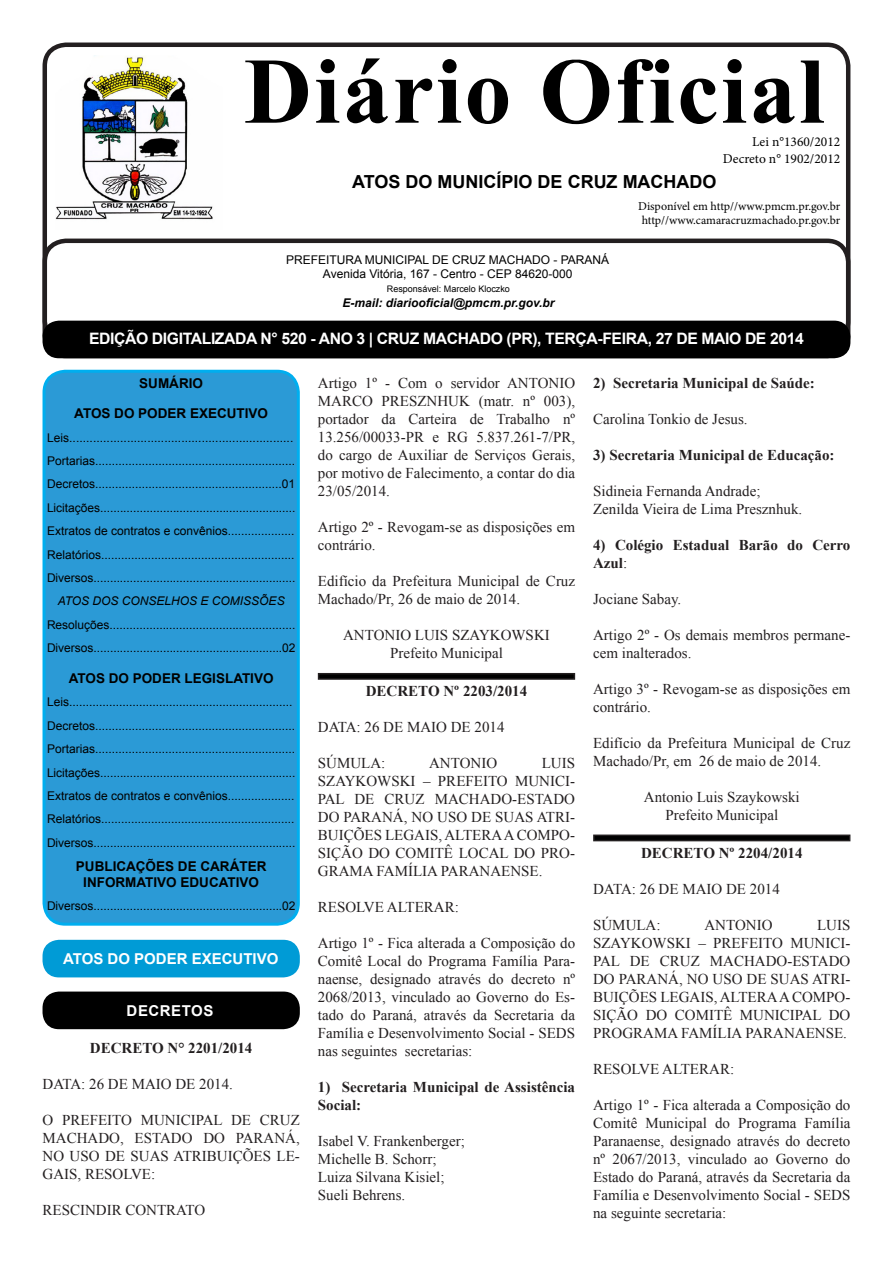
<style>
.page{position:relative;width:893px;height:1263px;background:#fff}
.page>*{position:absolute;margin:0;border:0;box-sizing:border-box;transform-origin:0 0}
.t1{font:700 93.9px "Times New Roman";letter-spacing:.025em;color:#000}
.t2{font:700 18px "Arial";color:#000}
.t3{font:700 15.75px "Arial";letter-spacing:-.025em;color:#fff}
.t4{font:15px/18px "Times New Roman";color:#231f20;text-align:justify}
.t5{font:700 15px/18px "Times New Roman";color:#231f20}
.t6{font:700 15px "Arial";color:#fff}
.t7{font:700 15px "Arial";letter-spacing:.035em;color:#fff}
.t8{font:700 13.5px "Arial";color:#000}
.t9{font:13.5px "Minion Pro";color:#000}
.t10{font:12px "Arial";color:#000}
.t11{font:12px "Minion Pro";letter-spacing:-.005em;color:#000}
.t12{font:italic 700 12px "Arial";color:#000}
.t13{font:italic 12px "Arial";color:#000}
.t14{font:9px "Arial";color:#000}
.s1{font-weight:400}
</style>
<div class="page">
<div style="left:43px;top:43px;width:807px;height:301px;border:4px solid #231f20;border-radius:21px"></div>
<div style="left:43px;top:239px;width:807px;height:119px;border:4px solid #231f20;border-radius:21px"></div>
<div style="left:44px;top:371px;width:254px;height:553px;background:#2b9ad6;border-radius:21px"></div>
<div style="left:43px;top:370px;width:257px;height:556px;border:3px solid #00aeef;border-radius:21px"></div>
<div style="left:43px;top:321px;width:807px;height:37px;background:#000;border-radius:16px"></div>
<img style="left:55px;top:55px;width:158px;height:165px">
<div style="left:43px;top:940px;width:257px;height:37px;background:#009bd6;border-radius:16px"></div>
<div style="left:43px;top:991px;width:257px;height:38px;background:#000;border-radius:16px"></div>
<svg style="left:317px;top:673px;width:259px;height:7px;background:#181717"></svg>
<svg style="left:593px;top:834px;width:258px;height:8px;background:#333232"></svg>
<p class="t1" style="left:244px;top:24px;width:582px">Diário Oficial</p>
<p class="t9" style="left:752px;top:133px;width:90px">Lei n°1360/2012</p>
<p class="t9" style="left:723px;top:149px;width:119px">Decreto n° 1902/2012</p>
<p class="t2" style="left:352px;top:169px;width:366px">ATOS DO MUNICÍPIO DE CRUZ MACHADO</p>
<p class="t11" style="left:638px;top:198px;width:204px">Disponível em http//www.pmcm.pr.gov.br</p>
<p class="t11" style="left:642px;top:212px;width:200px">http//www.camaracruzmachado.pr.gov.br</p>
<p class="t10" style="left:286px;top:251px;width:325px">PREFEITURA MUNICIPAL DE CRUZ MACHADO - PARANÁ</p>
<p class="t10" style="left:323px;top:266px;width:251px">Avenida Vitória, 167 - Centro - CEP 84620-000</p>
<p class="t14" style="left:387px;top:282px;width:125px">Responsável: Marcelo Kloczko</p>
<p class="t12" style="left:343px;top:294px;width:213px">E-mail: diariooficial@pmcm.pr.gov.br</p>
<p class="t3" style="left:89px;top:327px;width:716px">EDIÇÃO DIGITALIZADA N° 520 - ANO 3 | CRUZ MACHADO (PR), TERÇA-FEIRA, 27 DE MAIO DE 2014</p>
<p class="t8" style="left:139px;top:373px;width:65px">SUMÁRIO</p>
<p class="t8" style="left:74px;top:404px;width:195px">ATOS DO PODER EXECUTIVO</p>
<p class="t10" style="left:47px;top:429px;width:248px">Leis..................................................................</p>
<p class="t10" style="left:47px;top:453px;width:250px">Portarias............................................................</p>
<p class="t10" style="left:47px;top:476px;width:250px">Decretos........................................................01</p>
<p class="t10" style="left:47px;top:499px;width:250px">Licitações...........................................................</p>
<p class="t10" style="left:47px;top:523px;width:249px">Extratos de contratos e convênios....................</p>
<p class="t10" style="left:47px;top:546px;width:249px">Relatórios..........................................................</p>
<p class="t10" style="left:47px;top:570px;width:250px">Diversos.............................................................</p>
<p class="t13" style="left:58px;top:593px;width:228px">ATOS DOS CONSELHOS E COMISSÕES</p>
<p class="t10" style="left:47px;top:616px;width:250px">Resoluções........................................................</p>
<p class="t10" style="left:47px;top:640px;width:250px">Diversos.........................................................02</p>
<p class="t8" style="left:69px;top:669px;width:206px">ATOS DO PODER LEGISLATIVO</p>
<p class="t10" style="left:47px;top:694px;width:247px">Leis...................................................................</p>
<p class="t10" style="left:47px;top:717px;width:250px">Decretos............................................................</p>
<p class="t10" style="left:47px;top:741px;width:250px">Portarias............................................................</p>
<p class="t10" style="left:47px;top:764px;width:250px">Licitações...........................................................</p>
<p class="t10" style="left:47px;top:787px;width:249px">Extratos de contratos e convênios....................</p>
<p class="t10" style="left:47px;top:811px;width:249px">Relatórios..........................................................</p>
<p class="t10" style="left:47px;top:834px;width:250px">Diversos.............................................................</p>
<p class="t8" style="left:76px;top:856px;width:192px">PUBLICAÇÕES DE CARÁTER</p>
<p class="t8" style="left:83px;top:873px;width:177px">INFORMATIVO EDUCATIVO</p>
<p class="t10" style="left:47px;top:898px;width:250px">Diversos.........................................................02</p>
<p class="t4" style="left:318px;top:374px;width:259px">Artigo 1º - Com o servidor ANTONIO MARCO PRESZNHUK (matr. nº 003), portador da Carteira de Trabalho nº 13.256/00033-PR e RG 5.837.261-7/PR, do cargo de Auxiliar de Serviços Gerais, por motivo de Falecimento, a contar do dia 23/05/2014.</p>
<p class="t4" style="left:318px;top:518px;width:259px">Artigo 2º - Revogam-se as disposições em contrário.</p>
<p class="t4" style="left:318px;top:572px;width:259px">Edifício da Prefeitura Municipal de Cruz<br>Machado/Pr, 26 de maio de 2014.</p>
<p class="t4" style="left:343px;top:626px;width:208px">ANTONIO LUIS SZAYKOWSKI</p>
<p class="t4" style="left:390px;top:644px;width:114px">Prefeito Municipal</p>
<p class="t5" style="left:366px;top:681px;width:163px">DECRETO Nº 2203/2014</p>
<p class="t4" style="left:318px;top:718px;width:188px">DATA: 26 DE MAIO DE 2014</p>
<p class="t4" style="left:318px;top:754px;width:69px">SÚMULA:</p>
<p class="t4" style="left:429px;top:754px;width:70px">ANTONIO</p>
<p class="t5" style="left:593px;top:374px;width:223px">2) Secretaria Municipal de Saúde:</p>
<p class="t4" style="left:593px;top:410px;width:156px">Carolina Tonkio de Jesus.</p>
<p class="t5" style="left:593px;top:446px;width:243px">3) Secretaria Municipal de Educação:</p>
<p class="t4" style="left:593px;top:482px;width:169px">Sidineia Fernanda Andrade;</p>
<p class="t4" style="left:593px;top:500px;width:211px">Zenilda Vieira de Lima Presznhuk.</p>
<p class="t5" style="left:593px;top:536px;width:259px">4) Colégio Estadual Barão do Cerro<br>Azul<span class="s1">:</span></p>
<p class="t4" style="left:593px;top:590px;width:90px">Jociane Sabay.</p>
<p class="t4" style="left:593px;top:626px;width:259px">Artigo 2º - Os demais membros permane&shy;cem inalterados.</p>
<p class="t4" style="left:593px;top:680px;width:259px">Artigo 3º - Revogam-se as disposições em contrário.</p>
<p class="t4" style="left:593px;top:734px;width:259px">Edifício da Prefeitura Municipal de Cruz<br>Machado/Pr, em 26 de maio de 2014.</p>
<p class="t4" style="left:644px;top:788px;width:157px">Antonio Luis Szaykowski</p>
<p class="t4" style="left:665px;top:806px;width:114px">Prefeito Municipal</p>
<p class="t5" style="left:641px;top:843px;width:163px">DECRETO Nº 2204/2014</p>
<p class="t4" style="left:593px;top:879px;width:188px">DATA: 26 DE MAIO DE 2014</p>
<p class="t4" style="left:593px;top:915px;width:69px">SÚMULA:</p>
<p class="t4" style="left:704px;top:915px;width:70px">ANTONIO</p>
<p class="t4" style="left:318px;top:754px;width:259px;text-indent:224px">LUIS SZAYKOWSKI – PREFEITO MUNICI-PAL DE CRUZ MACHADO-ESTADO DO PARANÁ, NO USO DE SUAS ATRI-BUIÇÕES LEGAIS, ALTERA A COMPO-SIÇÃO DO COMITÊ LOCAL DO PRO-GRAMA FAMÍLIA PARANAENSE.</p>
<p class="t4" style="left:318px;top:898px;width:143px">RESOLVE ALTERAR:</p>
<p class="t4" style="left:318px;top:934px;width:259px">Artigo 1º - Fica alterada a Composição do Comitê Local do Programa Família Para&shy;naense, designado através do decreto nº 2068/2013, vinculado ao Governo do Es&shy;tado do Paraná, através da Secretaria da Família e Desenvolvimento Social - SEDS nas seguintes secretarias:</p>
<p class="t5" style="left:318px;top:1077px;width:259px">1) Secretaria Municipal de Assistência<br>Social:</p>
<p class="t4" style="left:318px;top:1132px;width:149px">Isabel V. Frankenberger;</p>
<p class="t4" style="left:318px;top:1150px;width:120px">Michelle B. Schorr;</p>
<p class="t4" style="left:318px;top:1168px;width:128px">Luiza Silvana Kisiel;</p>
<p class="t4" style="left:318px;top:1186px;width:89px">Sueli Behrens.</p>
<p class="t4" style="left:593px;top:915px;width:259px;text-indent:224px">LUIS SZAYKOWSKI – PREFEITO MUNICI-PAL DE CRUZ MACHADO-ESTADO DO PARANÁ, NO USO DE SUAS ATRI-BUIÇÕES LEGAIS, ALTERA A COMPO-SIÇÃO DO COMITÊ MUNICIPAL DO PROGRAMA FAMÍLIA PARANAENSE.</p>
<p class="t4" style="left:593px;top:1059px;width:143px">RESOLVE ALTERAR:</p>
<p class="t4" style="left:593px;top:1095px;width:259px">Artigo 1º - Fica alterada a Composição do Comitê Municipal do Programa Família Paranaense, designado através do decreto nº 2067/2013, vinculado ao Governo do Estado do Paraná, através da Secretaria da Família e Desenvolvimento Social - SEDS na seguinte secretaria:</p>
<p class="t6" style="left:63px;top:948px;width:217px">ATOS DO PODER EXECUTIVO</p>
<p class="t7" style="left:127px;top:1000px;width:88px">DECRETOS</p>
<p class="t5" style="left:90px;top:1039px;width:164px">DECRETO N° 2201/2014</p>
<p class="t4" style="left:43px;top:1075px;width:192px">DATA: 26 DE MAIO DE 2014.</p>
<p class="t4" style="left:43px;top:1111px;width:259px">O PREFEITO MUNICIPAL DE CRUZ MACHADO, ESTADO DO PARANÁ, NO USO DE SUAS ATRIBUIÇÕES LE-GAIS, RESOLVE:</p>
<p class="t4" style="left:43px;top:1201px;width:164px">RESCINDIR CONTRATO</p>
</div>
